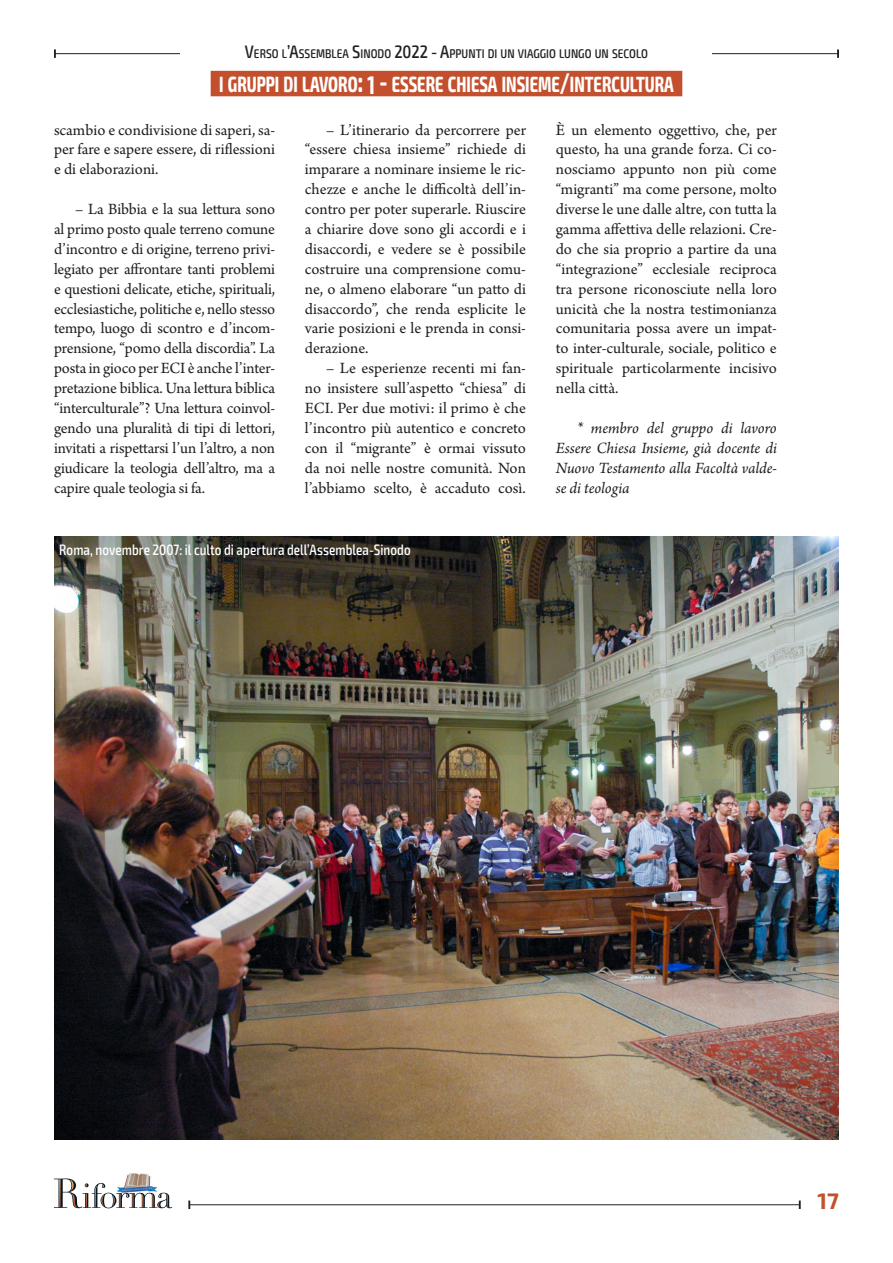
<style>
.page{position:relative;width:893px;height:1263px;background:#fff}
.page>*{position:absolute;margin:0;border:0;box-sizing:border-box;transform-origin:0 0}
.t1{font:700 22.5px "Exo 2";color:#c34f2d}
.t2{font:700 condensed 22.05px "Exo 2";color:#fff;scale:.8 1}
.Testo_normale{font:16.5px/20px "Arno Pro";letter-spacing:-.005em;color:#231f20;text-align:justify}
.Testo_normale-2{font:italic 16.5px/20px "Arno Pro";letter-spacing:-.005em;color:#231f20;text-align:justify}
._0_TESTO_EXO__base{font:500 condensed 15px "Exo 2";letter-spacing:.005em;color:#fff;scale:.96 1}
.t3{font:500 condensed 12.6px "Exo 2";color:#231f20}
.s1{font-size:18px}
.s2{font-size:31.5px}
.s3{font-size:25.5px}
.s4{font-size:27px}
</style>
<div class="page">
<hr style="left:55px;top:53px;width:783px;height:1px;background:#231f20">
<svg style="left:54px;top:49px;width:2px;height:9px"></svg>
<svg style="left:837px;top:49px;width:2px;height:9px"></svg>
<hr style="left:189px;top:1204px;width:611px;height:1px;background:#231f20">
<svg style="left:188px;top:1200px;width:2px;height:9px"></svg>
<svg style="left:799px;top:1200px;width:2px;height:9px"></svg>
<img style="left:126px;top:1174px;width:25px;height:4px">
<svg style="left:54px;top:1178px;width:118px;height:30px"></svg>
<div style="left:181px;top:46px;width:531px;height:46px;background:#fff"></div>
<div style="left:211px;top:71px;width:471px;height:25px;background:#c34f2d"></div>
<img style="left:54px;top:536px;width:785px;height:604px">
<p class="t3" style="left:245px;top:46px;width:405px"><span class="s1">V</span>ERSO L<span class="s1">’A</span>SSEMBLEA <span class="s1">S</span>INODO <span class="s1">2022 - A</span>PPUNTI DI UN VIAGGIO LUNGO UN SECOLO</p>
<h2 class="t2" style="left:219px;top:71px;width:570px">I GRUPPI DI LAVORO<span class="s2">:</span> <span class="s3">1</span> <span class="s2">-</span> ESSERE CHIESA INSIEME<span class="s4">/</span>INTERCULTURA</h2>
<p class="Testo_normale" style="left:54px;top:120px;width:223px">scambio e condivisione di saperi, sa&shy;per fare e sapere essere, di riflessioni e di elaborazioni.</p>
<p class="Testo_normale" style="left:54px;top:200px;width:223px;text-indent:21px">– La Bibbia e la sua lettura sono al primo posto quale terreno comune d’incontro e di origine, terreno privi&shy;legiato per affrontare tanti problemi e questioni delicate, etiche, spirituali, ecclesiastiche, politiche e, nello stesso tempo, luogo di scontro e d’incom&shy;prensione, “pomo della discordia”. La posta in gioco per ECI è anche l’inter&shy;pretazione biblica. Una lettura biblica “interculturale”? Una lettura coinvol&shy;gendo una pluralità di tipi di lettori, invitati a rispettarsi l’un l’altro, a non giudicare la teologia dell’altro, ma a capire quale teologia si fa.</p>
<p class="Testo_normale" style="left:556px;top:120px;width:223px">È un elemento oggettivo, che, per questo, ha una grande forza. Ci co&shy;nosciamo appunto non più come “migranti” ma come persone, molto diverse le une dalle altre, con tutta la gamma affettiva delle relazioni. Cre&shy;do che sia proprio a partire da una “integrazione” ecclesiale reciproca tra persone riconosciute nella loro unicità che la nostra testimonianza comunitaria possa avere un impat&shy;to inter-culturale, sociale, politico e spirituale particolarmente incisivo nella città.</p>
<p class="Testo_normale-2" style="left:556px;top:419px;width:223px;text-indent:21px">* membro del gruppo di lavoro Essere Chiesa Insieme, già docente di Nuovo Testamento alla Facoltà valde&shy;se di teologia</p>
<p class="Testo_normale" style="left:305px;top:120px;width:223px;text-indent:21px">– L’itinerario da percorrere per “essere chiesa insieme” richiede di imparare a nominare insieme le ric&shy;chezze e anche le difficoltà dell’in&shy;contro per poter superarle. Riuscire a chiarire dove sono gli accordi e i disaccordi, e vedere se è possibile costruire una comprensione comu&shy;ne, o almeno elaborare “un patto di disaccordo”, che renda esplicite le varie posizioni e le prenda in consi&shy;derazione.</p>
<p class="Testo_normale" style="left:305px;top:359px;width:223px;text-indent:21px">– Le esperienze recenti mi fan&shy;no insistere sull’aspetto “chiesa” di ECI. Per due motivi: il primo è che l’incontro più autentico e concreto con il “migrante” è ormai vissuto da noi nelle nostre comunità. Non l’abbiamo scelto, è accaduto così.</p>
<p class="_0_TESTO_EXO__base" style="left:59px;top:541px;width:368px">Roma, novembre 2007: il culto di apertura dell’Assemblea-Sinodo</p>
<h1 class="t1" style="left:817px;top:1187px;width:23px">17</h1>
</div>
